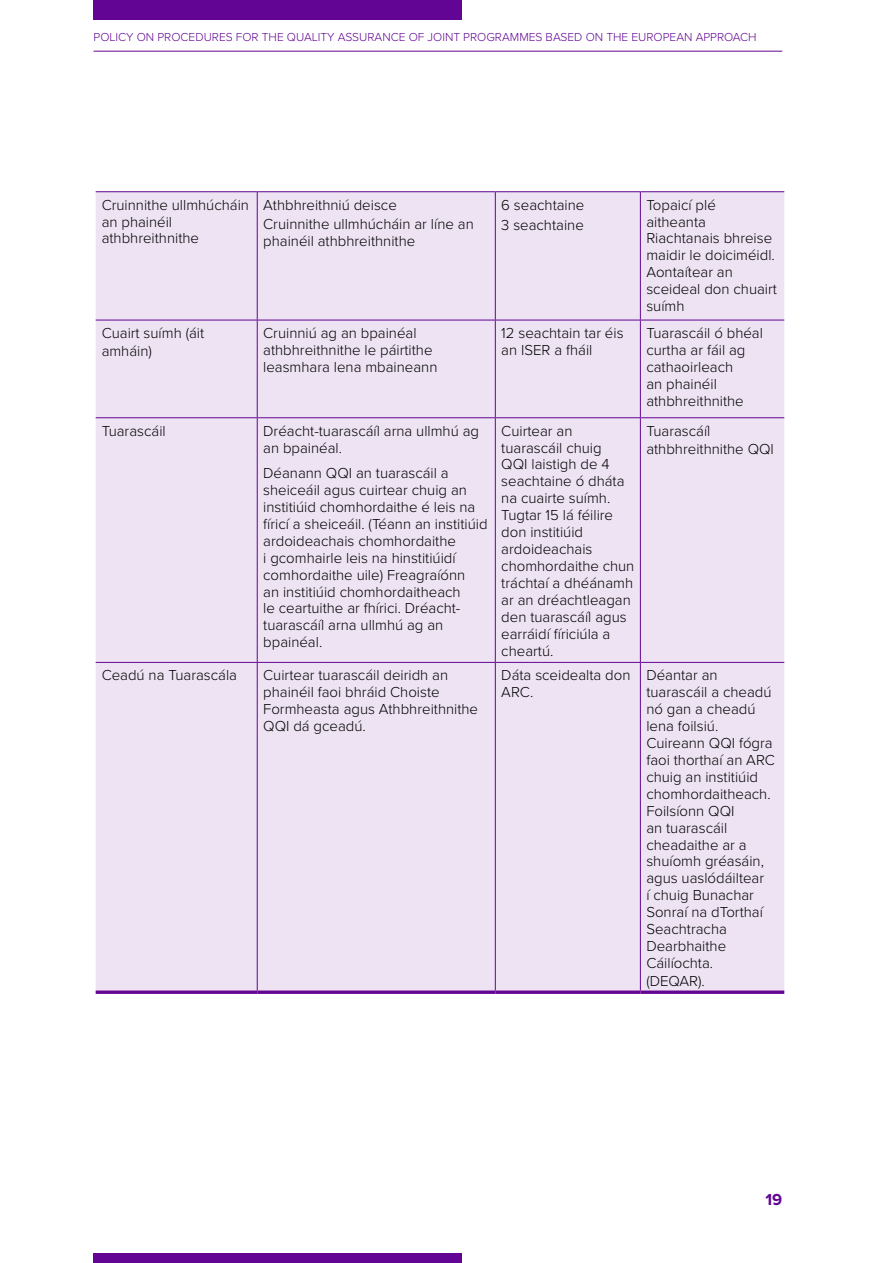
<style>
.page{position:relative;width:893px;height:1263px;background:#fff}
.page>*{position:absolute;margin:0;border:0;box-sizing:border-box;transform-origin:0 0}
.t1{font:700 16.5px "Proxima Nova";color:#630594}
.t2{font:300 15px/17px "Proxima Nova";color:#000}
.t3{font:300 12px "Proxima Nova";color:#630594}
</style>
<div class="page">
<div style="left:94px;top:0;width:368px;height:19px;background:#630594"></div>
<div style="left:94px;top:1253px;width:368px;height:10px;background:#630594"></div>
<hr style="left:94px;top:51px;width:688px;height:1px;background:#630594">
<div style="left:96px;top:192px;width:688px;height:798px;background:#ede3f3"></div>
<hr style="left:96px;top:191px;width:161px;height:1px;background:#630593">
<hr style="left:257px;top:191px;width:238px;height:1px;background:#630593">
<hr style="left:257px;top:192px;width:1px;height:128px;background:#630593">
<hr style="left:495px;top:191px;width:145px;height:1px;background:#630593">
<hr style="left:495px;top:192px;width:1px;height:128px;background:#630593">
<hr style="left:640px;top:191px;width:144px;height:1px;background:#630593">
<hr style="left:640px;top:192px;width:1px;height:128px;background:#630593">
<hr style="left:96px;top:320px;width:161px;height:1px;background:#630593">
<hr style="left:257px;top:320px;width:238px;height:1px;background:#630593">
<hr style="left:257px;top:320px;width:1px;height:97px;background:#630593">
<hr style="left:495px;top:320px;width:145px;height:1px;background:#630593">
<hr style="left:495px;top:320px;width:1px;height:97px;background:#630593">
<hr style="left:640px;top:320px;width:144px;height:1px;background:#630593">
<hr style="left:640px;top:320px;width:1px;height:97px;background:#630593">
<hr style="left:96px;top:417px;width:161px;height:1px;background:#630593">
<hr style="left:257px;top:417px;width:238px;height:1px;background:#630593">
<hr style="left:257px;top:418px;width:1px;height:244px;background:#630593">
<hr style="left:495px;top:417px;width:145px;height:1px;background:#630593">
<hr style="left:495px;top:418px;width:1px;height:244px;background:#630593">
<hr style="left:640px;top:417px;width:144px;height:1px;background:#630593">
<hr style="left:640px;top:418px;width:1px;height:244px;background:#630593">
<hr style="left:96px;top:662px;width:161px;height:1px;background:#630593">
<hr style="left:257px;top:662px;width:238px;height:1px;background:#630593">
<hr style="left:257px;top:663px;width:1px;height:327px;background:#630593">
<hr style="left:495px;top:662px;width:145px;height:1px;background:#630593">
<hr style="left:495px;top:663px;width:1px;height:327px;background:#630593">
<hr style="left:640px;top:662px;width:144px;height:1px;background:#630593">
<hr style="left:640px;top:663px;width:1px;height:327px;background:#630593">
<svg style="left:96px;top:990px;width:161px;height:4px"></svg>
<svg style="left:257px;top:990px;width:238px;height:4px"></svg>
<svg style="left:495px;top:990px;width:145px;height:4px"></svg>
<svg style="left:640px;top:990px;width:144px;height:4px"></svg>
<p class="t3" style="left:94px;top:28px;width:665px">POLICY ON PROCEDURES FOR THE QUALITY ASSURANCE OF JOINT PROGRAMMES BASED ON THE EUROPEAN APPROACH</p>
<p class="t2" style="left:102px;top:195px;width:149px">Cruinnithe ullmhúcháin an phainéil athbhreithnithe</p>
<p class="t2" style="left:263px;top:194px;width:212px;line-height:19.2px">Athbhreithniú deisce<br>Cruinnithe ullmhúcháin ar líne an</p>
<p class="t2" style="left:263px;top:231px;width:154px">phainéil athbhreithnithe</p>
<p class="t2" style="left:501px;top:194px;width:85px;line-height:20.2px">6 seachtaine<br>3 seachtaine</p>
<p class="t2" style="left:646px;top:195px;width:132px">Topaicí plé aitheanta<br>Riachtanais bhreise maidir le doiciméidl.<br>Aontaítear an sceideal don chuairt suímh</p>
<p class="t2" style="left:102px;top:323px;width:104px;line-height:18px">Cuairt suímh (áit amháin)</p>
<p class="t2" style="left:263px;top:324px;width:176px">Cruinniú ag an bpainéal athbhreithnithe le páirtithe leasmhara lena mbaineann</p>
<p class="t2" style="left:501px;top:324px;width:124px">12 seachtain tar éis an ISER a fháil</p>
<p class="t2" style="left:646px;top:324px;width:118px">Tuarascáil ó bhéal curtha ar fáil ag cathaoirleach<br>an phainéil athbhreithnithe</p>
<p class="t2" style="left:102px;top:421px;width:66px">Tuarascáil</p>
<p class="t2" style="left:263px;top:421px;width:217px">Dréacht-tuarascáíl arna ullmhú ag an bpainéal.</p>
<p class="t2" style="left:263px;top:464px;width:226px">Déanann QQI an tuarascáil a sheiceáil agus cuirtear chuig an institiúid chomhordaithe é leis na fíricí a sheiceáil. (Téann an institiúid ardoideachais chomhordaithe<br>i gcomhairle leis na hinstitiúidí comhordaithe uile) Freagraíónn<br>an institiúid chomhordaitheach<br>le ceartuithe ar fhírici. Dréacht&shy;tuarascáíl arna ullmhú ag an bpainéal.</p>
<p class="t2" style="left:501px;top:421px;width:135px">Cuirtear an tuarascáil chuig<br>QQI laistigh de 4 seachtaine ó dháta na cuairte suímh.<br>Tugtar 15 lá féilire don institiúid ardoideachais chomhordaithe chun tráchtaí a dhéánamh ar an dréachtleagan den tuarascáíl agus earráidí fíriciúla a cheartú.</p>
<p class="t2" style="left:646px;top:421px;width:129px;line-height:18px">Tuarascáíl athbhreithnithe QQI</p>
<p class="t2" style="left:102px;top:666px;width:137px">Ceadú na Tuarascála</p>
<p class="t2" style="left:263px;top:666px;width:216px">Cuirtear tuarascáil deiridh an phainéil faoi bhráid Choiste<br>Formheasta agus Athbhreithnithe<br>QQI dá gceadú.</p>
<p class="t2" style="left:501px;top:666px;width:131px">Dáta sceidealta don<br>ARC.</p>
<p class="t2" style="left:646px;top:666px;width:130px">Déantar an tuarascáil a cheadú nó gan a cheadú lena foilsiú.<br>Cuireann QQI fógra faoi thorthaí an ARC chuig an institiúid chomhordaitheach.<br>Foilsíonn QQI<br>an tuarascáil cheadaithe ar a shuíomh gréasáin, agus uaslódáiltear<br>í chuig Bunachar<br>Sonraí na dTorthaí<br>Seachtracha<br>Dearbhaithe<br>Cáilíochta. (DEQAR).</p>
<p class="t1" style="left:765px;top:1189px;width:18px">19</p>
</div>
